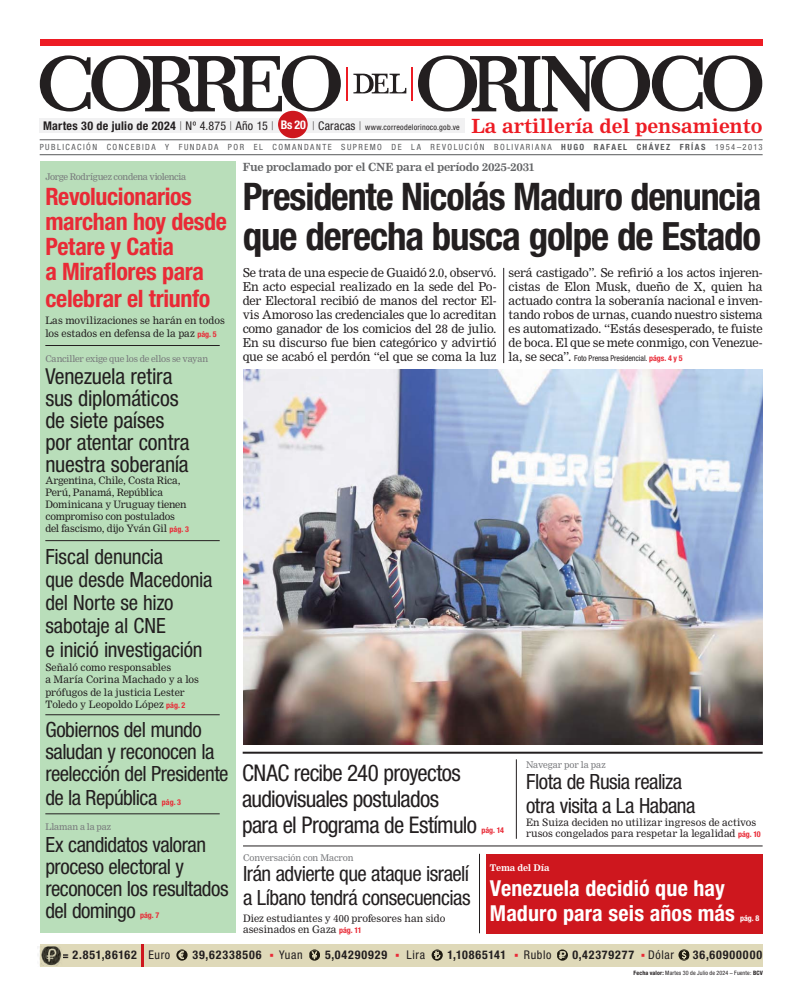
<style>
.page{position:relative;width:808px;height:1007px;background:#fff}
.page>*{position:absolute;margin:0;border:0;box-sizing:border-box;transform-origin:0 0}
.t1{font:700 condensed 39px "Helvetica Neue";letter-spacing:-.025em;color:#231f20}
.t2{font:700 condensed 38px "Helvetica Neue";letter-spacing:-.03em;color:#231f20}
.t3{font:700 condensed 24px/25.5px "Helvetica Neue";letter-spacing:-.015em;color:#e92a36}
.t4{font:condensed 23px/26px "Helvetica Neue";letter-spacing:-.03em;color:#231f20}
.t5{font:condensed 22px/22px "Helvetica Neue";letter-spacing:-.01em;color:#231f20}
.t6{font:700 condensed 22px/25px "Helvetica Neue";letter-spacing:.005em;color:#fff}
.t7{font:condensed 21px/22px "Helvetica Neue";letter-spacing:-.025em;color:#231f20}
.t8{font:700 19.1px "Nimrod MT Std";letter-spacing:-.005em;color:#ed1c24}
.t9{font:12px/14px "Nimrod MT Std";letter-spacing:-.02em;color:#231f20;text-align:justify}
.t10{font:700 condensed 12px "Helvetica Neue";letter-spacing:.07em;color:#231f20}
.t11{font:700 condensed 12px "Helvetica Neue";letter-spacing:.025em;color:#231f20}
.t12{font:condensed 12px "Helvetica Neue";letter-spacing:.05em;color:#231f20}
.t13{font:700 condensed 12px "Helvetica Neue";letter-spacing:.045em;color:#231f20}
.t14{font:700 condensed 12px "Helvetica Neue";color:#fff}
.t15{font:700 11px "Nimrod MT Std";letter-spacing:-.03em;color:#636466}
.t16{font:10px/12.2px "Nimrod MT Std";color:#231f20}
.t17{font:10px/12px "Nimrod MT Std";letter-spacing:-.02em;color:#231f20}
.t18{font:9px "Nimrod MT Std";letter-spacing:-.02em;color:#77787b}
.t19{font:9px "Nimrod MT Std";letter-spacing:-.04em;color:#77787b}
.t20{font:700 9px "Nimrod MT Std";letter-spacing:-.03em;color:#fff}
.t21{font:condensed 8.5px "Helvetica Neue";letter-spacing:.17em;color:#58595b}
.t22{font:condensed 8px "Helvetica Neue";letter-spacing:-.005em;color:#231f20}
.t23{font:condensed 8px "Helvetica Neue";letter-spacing:.025em;color:#231f20}
.t24{font:700 condensed 8px "Helvetica Neue";letter-spacing:-.005em;color:#e92a36}
.t25{font:700 condensed 8px "Helvetica Neue";color:#fff}
.t26{font:condensed 6px "Helvetica Neue";letter-spacing:.02em;color:#231f20}
.s1{font-weight:100}
.s2{font-weight:400}
.s3{font-weight:100;font-size:12px}
.s4{font-size:12px}
.s5{font-weight:700}
.s6{font-family:"Helvetica Neue";font-weight:700;font-stretch:condensed;font-size:8px;color:#e92a36}
.s7{font-family:"Nimrod MT Std";font-stretch:normal;font-size:12px}
.s8{font-weight:700;color:#e92a36}
.s9{font-size:11px}
</style>
<div class="page">
<div style="left:486px;top:853px;width:277px;height:80px;background:#ce171e"></div>
<div style="left:40px;top:944px;width:723px;height:23px;background:#dfd9b9"></div>
<div style="left:40px;top:119px;width:425px;height:14px;background:#f1f1f2"></div>
<div style="left:40px;top:40px;width:722px;height:6px;background:#ed1c24"></div>
<svg style="left:418px;top:55px;width:344px;height:57px"></svg>
<svg style="left:40px;top:55px;width:301px;height:57px"></svg>
<svg style="left:353px;top:73px;width:53px;height:21px"></svg>
<hr style="left:347px;top:67px;width:1px;height:34px;background:#ed1c24">
<hr style="left:411px;top:67px;width:2px;height:34px;background:#ed1c24">
<hr style="left:40px;top:154px;width:723px;height:1px;background:#58595b">
<hr style="left:40px;top:139px;width:723px;height:1px;background:#58595b">
<hr style="left:141px;top:944px;width:3px;height:23px;background:#ce171e">
<img style="left:37px;top:946px;width:24px;height:20px">
<svg style="left:59px;top:954px;width:3px;height:5px"></svg>
<svg style="left:176px;top:949px;width:12px;height:11px"></svg>
<svg style="left:309px;top:949px;width:11px;height:11px"></svg>
<svg style="left:432px;top:949px;width:11px;height:11px"></svg>
<svg style="left:557px;top:949px;width:11px;height:11px"></svg>
<svg style="left:678px;top:949px;width:12px;height:11px"></svg>
<hr style="left:503px;top:268px;width:1px;height:95px;background:#231f20">
<div style="left:278px;top:111px;width:30px;height:27px;background:#ce171e;border-radius:50%"></div>
<hr style="left:479px;top:853px;width:1px;height:80px;background:#231f20">
<hr style="left:243px;top:751px;width:520px;height:2px;background:#231f20">
<img style="left:243px;top:369px;width:520px;height:375px">
<hr style="left:243px;top:845px;width:520px;height:1px;background:#231f20">
<div style="left:40px;top:162px;width:195px;height:771px;background:#b9deba"></div>
<hr style="left:45px;top:345px;width:175px;height:1px;background:#231f20">
<hr style="left:45px;top:540px;width:175px;height:1px;background:#231f20">
<hr style="left:45px;top:714px;width:175px;height:1px;background:#231f20">
<hr style="left:45px;top:813px;width:175px;height:1px;background:#231f20">
<hr style="left:516px;top:759px;width:1px;height:79px;background:#231f20">
<p class="t11" style="left:43px;top:122px;width:232px">Martes 30 de julio de 2024 <span class="s1">|</span> <span class="s2">Nº 4.875</span> <span class="s1">|</span> <span class="s2">Año 15</span> <span class="s1">|</span></p>
<p class="t23" style="left:312px;top:124px;width:149px"><span class="s3">|</span> <span class="s4">Caracas</span> <span class="s3">|</span> www.correodelorinoco.gob.ve</p>
<h3 class="t8" style="left:471px;top:117px;width:293px">La artillería del pensamiento</h3>
<p class="t21" style="left:40px;top:144px;width:724px">PUBLICACIÓN CONCEBIDA Y FUNDADA POR EL COMANDANTE SUPREMO DE LA REVOLUCIÓN BOLIVARIANA <span class="s5">HUGO RAFAEL CHÁVEZ FRÍAS</span> 1954–2013</p>
<p class="t14" style="left:281px;top:120px;width:27px">Bs 20</p>
<p class="t19" style="left:45px;top:172px;width:142px">Jorge Rodríguez condena violencia</p>
<h3 class="t3" style="left:45px;top:186px;width:183px">Revolucionarios marchan hoy desde<br>Petare y Catia<br>a Miraflores para celebrar el triunfo</h3>
<p class="t16" style="left:45px;top:315px;width:181px">Las movilizaciones se harán en todos los estados en defensa de la paz <span class="s6">pág. 5</span></p>
<p class="t18" style="left:45px;top:354px;width:164px">Canciller exige que los de ellos se vayan</p>
<h3 class="t5" style="left:45px;top:367px;width:146px">Venezuela retira sus diplomáticos de siete países por atentar contra nuestra soberanía</h3>
<p class="t17" style="left:45px;top:474px;width:145px">Argentina, Chile, Costa Rica,<br>Perú, Panamá, República<br>Dominicana y Uruguay tienen compromiso con postulados del fascismo, dijo Yván Gil <span class="s6">pág. 3</span></p>
<h3 class="t7" style="left:45px;top:547px;width:169px;line-height:23.2px">Fiscal denuncia<br>que desde Macedonia del Norte se hizo sabotaje al CNE<br>e inició investigación</h3>
<p class="t16" style="left:45px;top:662px;width:155px">Señaló como responsables<br>a María Corina Machado y a los prófugos de la justicia Lester<br>Toledo y Leopoldo López <span class="s6">pág. 2</span></p>
<h3 class="t7" style="left:45px;top:721px;width:185px">Gobiernos del mundo saludan y reconocen la reelección del Presidente</h3>
<h3 class="t7" style="left:45px;top:789px;width:114px">de la República</h3>
<p class="t24" style="left:162px;top:799px;width:21px">pág. 3</p>
<p class="t18" style="left:45px;top:822px;width:67px">Llaman a la paz</p>
<h3 class="t7" style="left:45px;top:836px;width:185px">Ex candidatos valoran proceso electoral y reconocen los resultados del domingo</h3>
<p class="t24" style="left:140px;top:912px;width:21px">pág. 7</p>
<p class="t15" style="left:243px;top:162px;width:294px">Fue proclamado por el CNE para el período 2025-2031</p>
<h2 class="t2" style="left:243px;top:183px;width:520px">Presidente Nicolás Maduro denuncia</h2>
<h1 class="t1" style="left:243px;top:223px;width:520px">que derecha busca golpe de Estado</h1>
<p class="t9" style="left:243px;top:266px;width:256px">Se trata de una especie de Guaidó 2.0, observó.<br>En acto especial realizado en la sede del Po&shy;der Electoral recibió de manos del rector El&shy;vis Amoroso las credenciales que lo acreditan como ganador de los comicios del 28 de julio.<br>En su discurso fue bien categórico y advirtió que se acabó el perdón “el que se coma la luz</p>
<p class="t9" style="left:509px;top:266px;width:256px">será castigado”. Se refirió a los actos injeren&shy;cistas de Elon Musk, dueño de X, quien ha actuado contra la soberanía nacional e inven&shy;tando robos de urnas, cuando nuestro sistema es automatizado. “Estás desesperado, te fuiste de boca. El que se mete conmigo, con Venezue-</p>
<p class="t22" style="left:509px;top:355px;width:175px"><span class="s7">la, se seca”.</span> Foto Prensa Presidencial. <span class="s8">págs. 4 y 5</span></p>
<h3 class="t4" style="left:242px;top:762px;width:236px">CNAC recibe 240 proyectos audiovisuales postulados para el Programa de Estímulo</h3>
<p class="t24" style="left:481px;top:826px;width:24px">pág. 14</p>
<p class="t18" style="left:526px;top:760px;width:81px">Navegar por la paz</p>
<h3 class="t7" style="left:526px;top:771px;width:171px;line-height:24px">Flota de Rusia realiza otra visita a La Habana</h3>
<p class="t16" style="left:526px;top:817px;width:236px;line-height:11px">En Suiza deciden no utilizar ingresos de activos rusos congelados para respetar la legalidad <span class="s6">pág. 10</span></p>
<p class="t18" style="left:243px;top:853px;width:112px">Conversación con Macron</p>
<h3 class="t7" style="left:243px;top:864px;width:229px;line-height:24px">Irán advierte que ataque israelí a Líbano tendrá consecuencias</h3>
<p class="t16" style="left:243px;top:913px;width:204px;line-height:11px">Diez estudiantes y 400 profesores han sido asesinados en Gaza <span class="s6">pág. 11</span></p>
<p class="t20" style="left:490px;top:863px;width:61px">Tema del Día</p>
<h3 class="t6" style="left:490px;top:878px;width:246px">Venezuela decidió que hay<br>Maduro para seis años más</h3>
<p class="t25" style="left:740px;top:915px;width:21px">pág. 8</p>
<p class="t10" style="left:62px;top:950px;width:110px"><span class="s9">=</span> 2.851,86162 <span class="s2">Euro</span></p>
<p class="t10" style="left:193px;top:950px;width:70px">39,62338506</p>
<p class="t12" style="left:279px;top:950px;width:25px">Yuan</p>
<p class="t10" style="left:325px;top:950px;width:64px">5,04290929</p>
<p class="t12" style="left:406px;top:950px;width:20px">Lira</p>
<p class="t13" style="left:447px;top:950px;width:60px">1,10865141</p>
<p class="t12" style="left:524px;top:950px;width:29px">Rublo</p>
<p class="t10" style="left:572px;top:950px;width:103px">0,42379277 <span class="s2">Dólar</span></p>
<p class="t10" style="left:693px;top:950px;width:71px">36,60900000</p>
<p class="t26" style="left:633px;top:970px;width:131px"><span class="s5">Fecha valor:</span> Martes 30 de Julio de 2024 – Fuente: <span class="s5">BCV</span></p>
</div>
